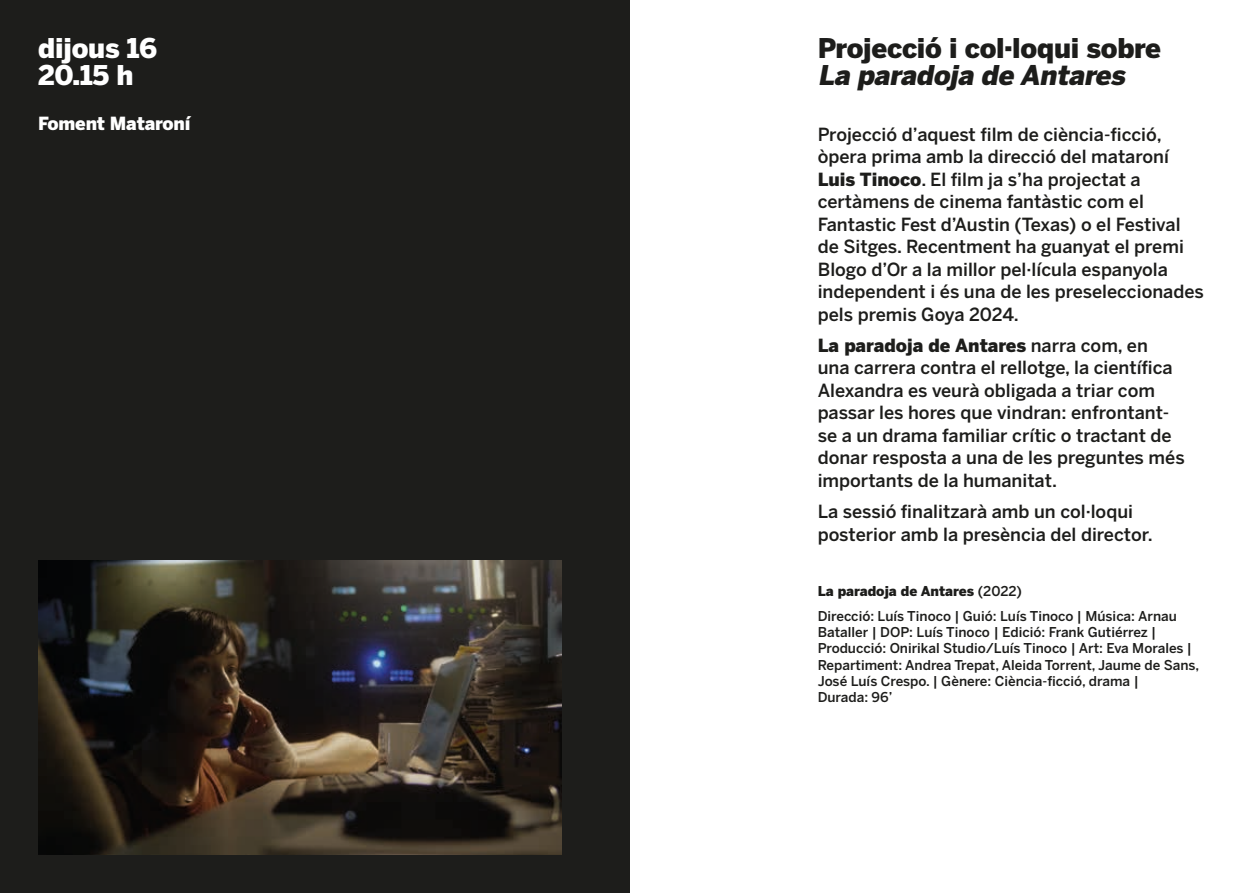
<style>
.page{position:relative;width:1259px;height:893px;background:#fff}
.page>*{position:absolute;margin:0;border:0;box-sizing:border-box;transform-origin:0 0}
.t1{font:900 27px "Benton Sans";letter-spacing:-.01em;color:#1d1d1b}
.t2{font:italic 900 27px "Benton Sans";color:#1d1d1b}
.t3{font:900 27px/27px "Benton Sans";letter-spacing:-.01em;color:#fff}
.t4{font:500 18px/22.5px "Benton Sans";color:#1d1d1b}
.t5{font:900 18px "Benton Sans";letter-spacing:-.01em;color:#fff}
.t6{font:500 13.5px/16.2px "Benton Sans";color:#1d1d1b}
.s1{font-weight:900}
</style>
<div class="page">
<div style="left:0;top:0;width:629px;height:893px;background:#1d1d1b"></div>
<img style="left:38px;top:560px;width:524px;height:295px">
<h1 class="t3" style="left:38px;top:35px;width:120px">dijous 16<br>20.15 h</h1>
<p class="t5" style="left:38px;top:113px;width:154px">Foment Mataroní</p>
<h1 class="t1" style="left:817px;top:32px;width:345px">Projecció i col·loqui sobre</h1>
<h1 class="t2" style="left:817px;top:59px;width:314px">La paradoja de Antares</h1>
<p class="t4" style="left:817px;top:123px;width:387px">Projecció d’aquest film de ciència-ficció, òpera prima amb la direcció del mataroní <span class="s1">Luis Tinoco</span>. El film ja s’ha projectat a certàmens de cinema fantàstic com el Fantastic Fest d’Austin (Texas) o el Festival de Sitges. Recentment ha guanyat el premi Blogo d’Or a la millor pel·lícula espanyola independent i és una de les preseleccionades pels premis Goya 2024.</p>
<p class="t4" style="left:817px;top:334px;width:368px"><span class="s1">La paradoja de Antares</span> narra com, en<br>una carrera contra el rellotge, la científica Alexandra es veurà obligada a triar com passar les hores que vindran: enfrontant&shy;se a un drama familiar crític o tractant de donar resposta a una de les preguntes més importants de la humanitat.</p>
<p class="t4" style="left:817px;top:500px;width:336px">La sessió finalitzarà amb un col·loqui posterior amb la presència del director.</p>
<p class="t6" style="left:817px;top:579px;width:361px;line-height:24.8px"><span class="s1">La paradoja de Antares</span> (2022)<br>Direcció: Luís Tinoco | Guió: Luís Tinoco | Música: Arnau</p>
<p class="t6" style="left:817px;top:624px;width:383px">Bataller | DOP: Luís Tinoco | Edició: Frank Gutiérrez | Producció: Onirikal Studio/Luís Tinoco | Art: Eva Morales | Repartiment: Andrea Trepat, Aleida Torrent, Jaume de Sans, José Luís Crespo. | Gènere: Ciència-ficció, drama |<br>Durada: 96’</p>
</div>
